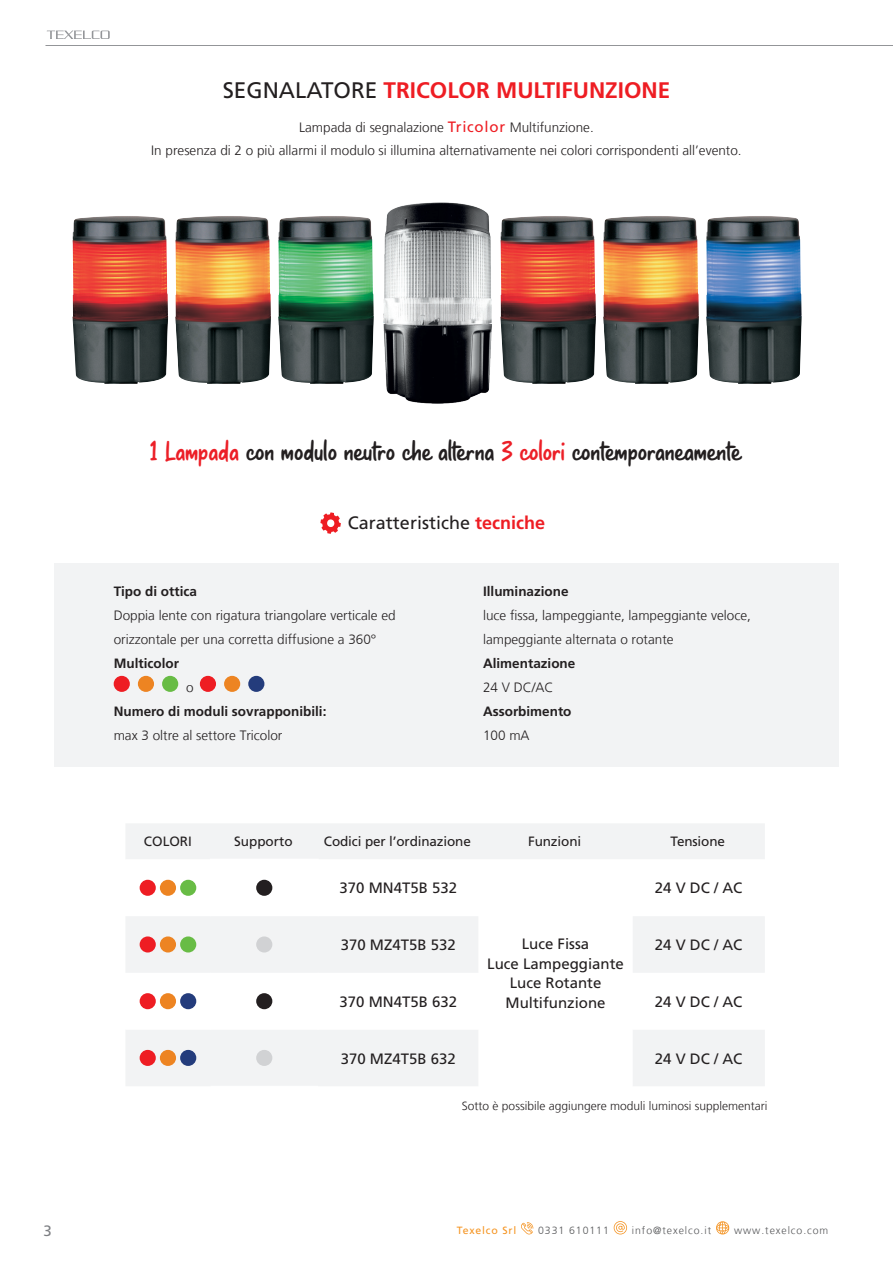
<style>
.page{position:relative;width:893px;height:1263px;background:#fff}
.page>*{position:absolute;margin:0;border:0;box-sizing:border-box;transform-origin:0 0}
.t1{font:25.5px "Bray Notes";letter-spacing:.02em;color:#231f20}
.t2{font:700 22.5px "Frutiger LT Std";color:#ee1d23}
.t3{font:18px "Frutiger LT Std";color:#231f20}
.t4{font:15px/19.5px "Frutiger LT Std";color:#231f20;text-align:center}
.t5{font:15px "Frutiger LT Std";color:#7d7f83}
.t6{font:300 13.5px/24px "Frutiger LT";color:#231f20}
.t7{font:700 13.5px "Frutiger LT Std";color:#231f20}
.t8{font:13.5px "Frutiger LT Std";letter-spacing:-.01em;color:#231f20}
.t9{font:300 12px "Frutiger LT";color:#231f20}
.t10{font:300 10.5px "Frutiger LT";letter-spacing:.09em;color:#57585a}
.t11{font:10.5px "Frutiger LT Std";letter-spacing:.08em;color:#f59523}
.s1{font-weight:400;color:#231f20}
.s2{font-family:"Frutiger LT Std";font-weight:400;font-size:15px;color:#ee1d23}
.s3{color:#ec1f27}
.s4{font-weight:700;color:#ee1d23}
</style>
<div class="page">
<svg style="left:521px;top:1222px;width:12px;height:13px"></svg>
<svg style="left:614px;top:1221px;width:13px;height:13px"></svg>
<svg style="left:716px;top:1221px;width:13px;height:13px"></svg>
<svg style="left:47px;top:31px;width:63px;height:8px"></svg>
<hr style="left:45px;top:45px;width:848px;height:1px;background:#939598">
<svg style="left:320px;top:512px;width:21px;height:22px"></svg>
<img style="left:706px;top:216px;width:96px;height:168px">
<img style="left:278px;top:216px;width:95px;height:168px">
<img style="left:175px;top:216px;width:96px;height:168px">
<img style="left:603px;top:216px;width:96px;height:168px">
<img style="left:72px;top:216px;width:97px;height:168px">
<img style="left:501px;top:216px;width:95px;height:168px">
<img style="left:373px;top:202px;width:128px;height:202px">
<div style="left:54px;top:564px;width:785px;height:203px;background:#f2f3f4"></div>
<div style="left:114px;top:676px;width:16px;height:16px;background:#ee1d23;border-radius:50%"></div>
<div style="left:138px;top:676px;width:16px;height:16px;background:#ed8422;border-radius:50%"></div>
<div style="left:162px;top:676px;width:16px;height:16px;background:#68bc45;border-radius:50%"></div>
<div style="left:200px;top:676px;width:16px;height:16px;background:#ee1d23;border-radius:50%"></div>
<div style="left:224px;top:676px;width:16px;height:16px;background:#ed8422;border-radius:50%"></div>
<div style="left:248px;top:676px;width:16px;height:16px;background:#243c7c;border-radius:50%"></div>
<div style="left:126px;top:824px;width:639px;height:35px;background:#f2f3f4"></div>
<svg style="left:126px;top:879px;width:639px;height:207px;fill:#f2f3f4"></svg>
<svg style="left:126px;top:973px;width:639px;height:56px"></svg>
<hr style="left:210px;top:860px;width:1px;height:56px;background:#fff">
<hr style="left:317px;top:860px;width:2px;height:56px;background:#fff">
<hr style="left:210px;top:973px;width:1px;height:56px;background:#fff">
<hr style="left:317px;top:973px;width:2px;height:56px;background:#fff">
<div style="left:140px;top:880px;width:16px;height:16px;background:#ee1d23;border-radius:50%"></div>
<div style="left:160px;top:880px;width:16px;height:16px;background:#ed8422;border-radius:50%"></div>
<div style="left:180px;top:880px;width:16px;height:16px;background:#68bc45;border-radius:50%"></div>
<div style="left:256px;top:880px;width:16px;height:16px;background:#231f20;border-radius:50%"></div>
<div style="left:140px;top:936px;width:16px;height:16px;background:#ee1d23;border-radius:50%"></div>
<div style="left:160px;top:936px;width:16px;height:16px;background:#ed8422;border-radius:50%"></div>
<div style="left:180px;top:936px;width:16px;height:16px;background:#68bc45;border-radius:50%"></div>
<div style="left:256px;top:936px;width:16px;height:16px;background:#d1d2d4;border-radius:50%"></div>
<div style="left:140px;top:993px;width:16px;height:16px;background:#ee1d23;border-radius:50%"></div>
<div style="left:160px;top:993px;width:16px;height:16px;background:#ed8422;border-radius:50%"></div>
<div style="left:180px;top:993px;width:16px;height:16px;background:#243c7c;border-radius:50%"></div>
<div style="left:256px;top:993px;width:16px;height:16px;background:#231f20;border-radius:50%"></div>
<div style="left:140px;top:1050px;width:16px;height:16px;background:#ee1d23;border-radius:50%"></div>
<div style="left:160px;top:1050px;width:16px;height:16px;background:#ed8422;border-radius:50%"></div>
<div style="left:180px;top:1050px;width:16px;height:16px;background:#243c7c;border-radius:50%"></div>
<div style="left:256px;top:1050px;width:16px;height:16px;background:#d1d2d4;border-radius:50%"></div>
<h2 class="t2" style="left:223px;top:77px;width:449px"><span class="s1">SEGNALATORE</span> TRICOLOR MULTIFUNZIONE</h2>
<p class="t6" style="left:151px;top:117px;width:592px;line-height:22.5px;text-align:center">Lampada di segnalazione <span class="s2">Tricolor</span> Multifunzione.<br>In presenza di 2 o più allarmi il modulo si illumina alternativamente nei colori corrispondenti all’evento.</p>
<h1 class="t1" style="left:150px;top:436px;width:592px"><span class="s3">1 Lampada</span> con modulo neutro che alterna <span class="s3">3 colori</span> contemporaneamente</h1>
<h3 class="t3" style="left:348px;top:512px;width:199px">Caratteristiche <span class="s4">tecniche</span></h3>
<p class="t7" style="left:114px;top:583px;width:85px">Tipo di ottica</p>
<p class="t6" style="left:114px;top:603px;width:284px">Doppia lente con rigatura triangolare verticale ed orizzontale per una corretta diffusione a 360°</p>
<p class="t7" style="left:114px;top:655px;width:67px">Multicolor</p>
<p class="t6" style="left:186px;top:675px;width:9px">o</p>
<p class="t7" style="left:114px;top:703px;width:214px">Numero di moduli sovrapponibili:</p>
<p class="t6" style="left:114px;top:723px;width:170px">max 3 oltre al settore Tricolor</p>
<p class="t7" style="left:483px;top:583px;width:87px">Illuminazione</p>
<p class="t6" style="left:483px;top:603px;width:269px">luce fissa, lampeggiante, lampeggiante veloce, lampeggiante alternata o rotante</p>
<p class="t7" style="left:483px;top:655px;width:94px">Alimentazione</p>
<p class="t6" style="left:483px;top:675px;width:72px">24 V DC/AC</p>
<p class="t7" style="left:483px;top:703px;width:90px">Assorbimento</p>
<p class="t6" style="left:483px;top:723px;width:48px">100 mA</p>
<p class="t8" style="left:144px;top:834px;width:50px">COLORI</p>
<p class="t8" style="left:234px;top:834px;width:60px">Supporto</p>
<p class="t8" style="left:324px;top:834px;width:148px">Codici per l’ordinazione</p>
<p class="t8" style="left:528px;top:834px;width:55px">Funzioni</p>
<p class="t8" style="left:671px;top:834px;width:56px">Tensione</p>
<p class="t4" style="left:340px;top:878px;width:119px">370 MN4T5B 532</p>
<p class="t4" style="left:655px;top:878px;width:89px">24 V DC / AC</p>
<p class="t4" style="left:487px;top:934px;width:138px">Luce Fissa<br>Luce Lampeggiante<br>Luce Rotante<br>Multifunzione</p>
<p class="t4" style="left:341px;top:935px;width:117px">370 MZ4T5B 532</p>
<p class="t4" style="left:655px;top:935px;width:89px">24 V DC / AC</p>
<p class="t4" style="left:340px;top:992px;width:119px">370 MN4T5B 632</p>
<p class="t4" style="left:655px;top:992px;width:89px">24 V DC / AC</p>
<p class="t4" style="left:341px;top:1049px;width:117px">370 MZ4T5B 632</p>
<p class="t4" style="left:655px;top:1049px;width:89px">24 V DC / AC</p>
<p class="t9" style="left:462px;top:1099px;width:307px">Sotto è possibile aggiungere moduli luminosi supplementari</p>
<p class="t5" style="left:43px;top:1222px;width:10px">3</p>
<p class="t11" style="left:457px;top:1224px;width:61px">Texelco Srl</p>
<p class="t10" style="left:538px;top:1225px;width:72px">0331 610111</p>
<p class="t10" style="left:632px;top:1225px;width:81px">info@texelco.it</p>
<p class="t10" style="left:734px;top:1225px;width:96px">www.texelco.com</p>
</div>
